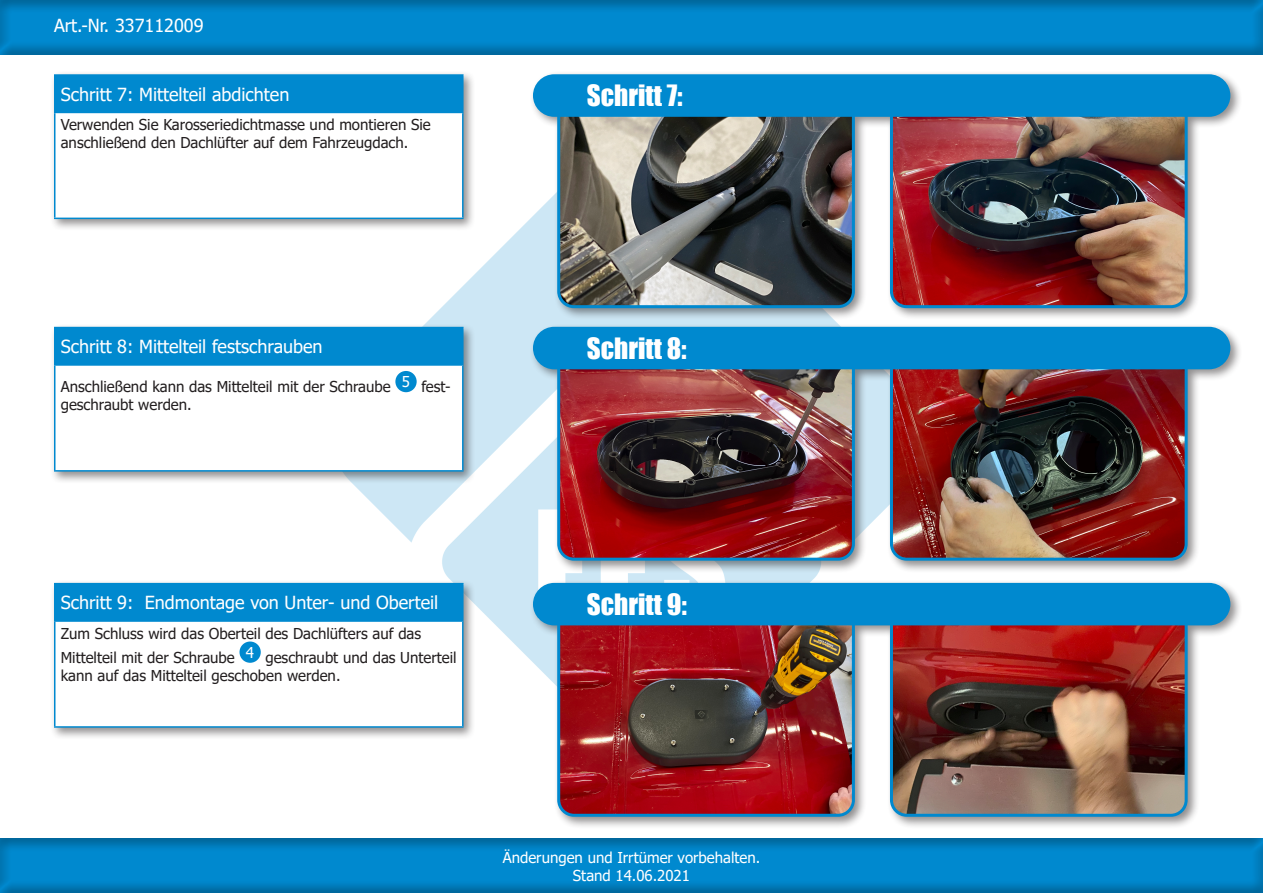
<style>
.page{position:relative;width:1263px;height:893px;background:#fff}
.page>*{position:absolute;margin:0;border:0;box-sizing:border-box;transform-origin:0 0}
.t1{font:27px "Impact";color:#fff}
.t2{font:18px "Tahoma";color:#fff}
.t3{font:15px/18px "Tahoma";color:#231f20}
.t4{font:15px/18px "Tahoma";color:#fff;text-align:center}
</style>
<div class="page">
<img style="left:353px;top:220px;width:484px;height:438px">
<div style="left:50px;top:70px;width:426px;height:162px;background:#231f20;opacity:.5"></div>
<div style="left:55px;top:75px;width:408px;height:37px;background:#0089cf"></div>
<div style="left:55px;top:112px;width:408px;height:106px;background:#fff"></div>
<hr style="left:54px;top:112px;width:409px;height:1px;background:#0089cf">
<hr style="left:54px;top:74px;width:409px;height:2px;background:#0089cf">
<hr style="left:54px;top:76px;width:2px;height:36px;background:#0089cf">
<hr style="left:54px;top:113px;width:2px;height:105px;background:#0089cf">
<hr style="left:462px;top:113px;width:1px;height:105px;background:#0089cf">
<hr style="left:54px;top:218px;width:409px;height:1px;background:#0089cf">
<div style="left:50px;top:323px;width:426px;height:161px;background:#231f20;opacity:.5"></div>
<div style="left:55px;top:328px;width:408px;height:37px;background:#0089cf"></div>
<div style="left:55px;top:365px;width:408px;height:106px;background:#fff"></div>
<hr style="left:54px;top:364px;width:409px;height:2px;background:#0089cf">
<hr style="left:54px;top:327px;width:409px;height:1px;background:#0089cf">
<hr style="left:54px;top:328px;width:2px;height:36px;background:#0089cf">
<hr style="left:54px;top:366px;width:2px;height:104px;background:#0089cf">
<hr style="left:462px;top:366px;width:1px;height:104px;background:#0089cf">
<hr style="left:54px;top:470px;width:409px;height:2px;background:#0089cf">
<div style="left:395px;top:371px;width:22px;height:21px;background:#0089cf;border-radius:50%"></div>
<div style="left:529px;top:70px;width:713px;height:250px;background:#231f20;opacity:.5"></div>
<img style="left:559px;top:117px;width:294px;height:190px">
<div style="left:557px;top:96px;width:298px;height:212px;border:3px solid #0089cf;border-radius:15px"></div>
<img style="left:891px;top:117px;width:295px;height:190px">
<div style="left:890px;top:96px;width:298px;height:212px;border:3px solid #0089cf;border-radius:15px"></div>
<div style="left:533px;top:74px;width:697px;height:43px;background:#0089cf;border-radius:21px"></div>
<div style="left:0;top:0;width:1263px;height:55px;background:#231f20;opacity:.5"></div>
<div style="left:529px;top:323px;width:713px;height:250px;background:#231f20;opacity:.5"></div>
<img style="left:559px;top:369px;width:294px;height:190px">
<div style="left:557px;top:348px;width:298px;height:213px;border:3px solid #0089cf;border-radius:15px"></div>
<img style="left:891px;top:369px;width:295px;height:190px">
<div style="left:890px;top:348px;width:298px;height:213px;border:3px solid #0089cf;border-radius:15px"></div>
<div style="left:533px;top:327px;width:697px;height:42px;background:#0089cf;border-radius:21px"></div>
<div style="left:50px;top:579px;width:426px;height:161px;background:#231f20;opacity:.5"></div>
<div style="left:55px;top:584px;width:408px;height:37px;background:#0089cf"></div>
<div style="left:55px;top:621px;width:408px;height:106px;background:#fff"></div>
<hr style="left:54px;top:620px;width:409px;height:2px;background:#0089cf">
<hr style="left:54px;top:583px;width:409px;height:1px;background:#0089cf">
<hr style="left:54px;top:584px;width:2px;height:36px;background:#0089cf">
<hr style="left:54px;top:622px;width:2px;height:104px;background:#0089cf">
<hr style="left:462px;top:622px;width:1px;height:104px;background:#0089cf">
<hr style="left:54px;top:726px;width:409px;height:2px;background:#0089cf">
<div style="left:239px;top:641px;width:22px;height:22px;background:#0089cf;border-radius:50%"></div>
<div style="left:529px;top:579px;width:713px;height:250px;background:#231f20;opacity:.5"></div>
<img style="left:559px;top:625px;width:294px;height:190px">
<div style="left:557px;top:604px;width:298px;height:213px;border:3px solid #0089cf;border-radius:15px"></div>
<img style="left:891px;top:625px;width:295px;height:190px">
<div style="left:890px;top:604px;width:298px;height:213px;border:3px solid #0089cf;border-radius:15px"></div>
<div style="left:533px;top:583px;width:697px;height:42px;background:#0089cf;border-radius:21px"></div>
<div style="left:0;top:837px;width:1263px;height:56px;background:#231f20;opacity:.5"></div>
<p class="t2" style="left:54px;top:14px;width:151px">Art.-Nr. 337112009</p>
<p class="t2" style="left:61px;top:82px;width:230px">Schritt 7: Mittelteil abdichten</p>
<p class="t3" style="left:61px;top:116px;width:371px">Verwenden Sie Karosseriedichtmasse und montieren Sie anschließend den Dachlüfter auf dem Fahrzeugdach.</p>
<p class="t1" style="left:587px;top:75px;width:97px">Schritt 7:</p>
<p class="t2" style="left:61px;top:334px;width:263px">Schritt 8: Mittelteil festschrauben</p>
<p class="t3" style="left:61px;top:379px;width:331px">Anschließend kann das Mittelteil mit der Schraube</p>
<p class="t4" style="left:402px;top:374px;width:10px">5</p>
<p class="t3" style="left:421px;top:379px;width:31px">fest-</p>
<p class="t3" style="left:61px;top:397px;width:133px">geschraubt werden.</p>
<p class="t1" style="left:587px;top:327px;width:101px">Schritt 8:</p>
<p class="t2" style="left:61px;top:591px;width:379px">Schritt 9: Endmontage von Unter- und Oberteil</p>
<p class="t3" style="left:61px;top:622px;width:362px;line-height:24.3px">Zum Schluss wird das Oberteil des Dachlüfters auf das<br>Mittelteil mit der Schraube</p>
<p class="t4" style="left:246px;top:644px;width:10px">4</p>
<p class="t3" style="left:61px;top:649px;width:397px;text-indent:205px">geschraubt und das Unterteil kann auf das Mittelteil geschoben werden.</p>
<p class="t1" style="left:587px;top:583px;width:101px">Schritt 9:</p>
<p class="t4" style="left:503px;top:849px;width:259px">Änderungen und Irrtümer vorbehalten.<br>Stand 14.06.2021</p>
</div>
